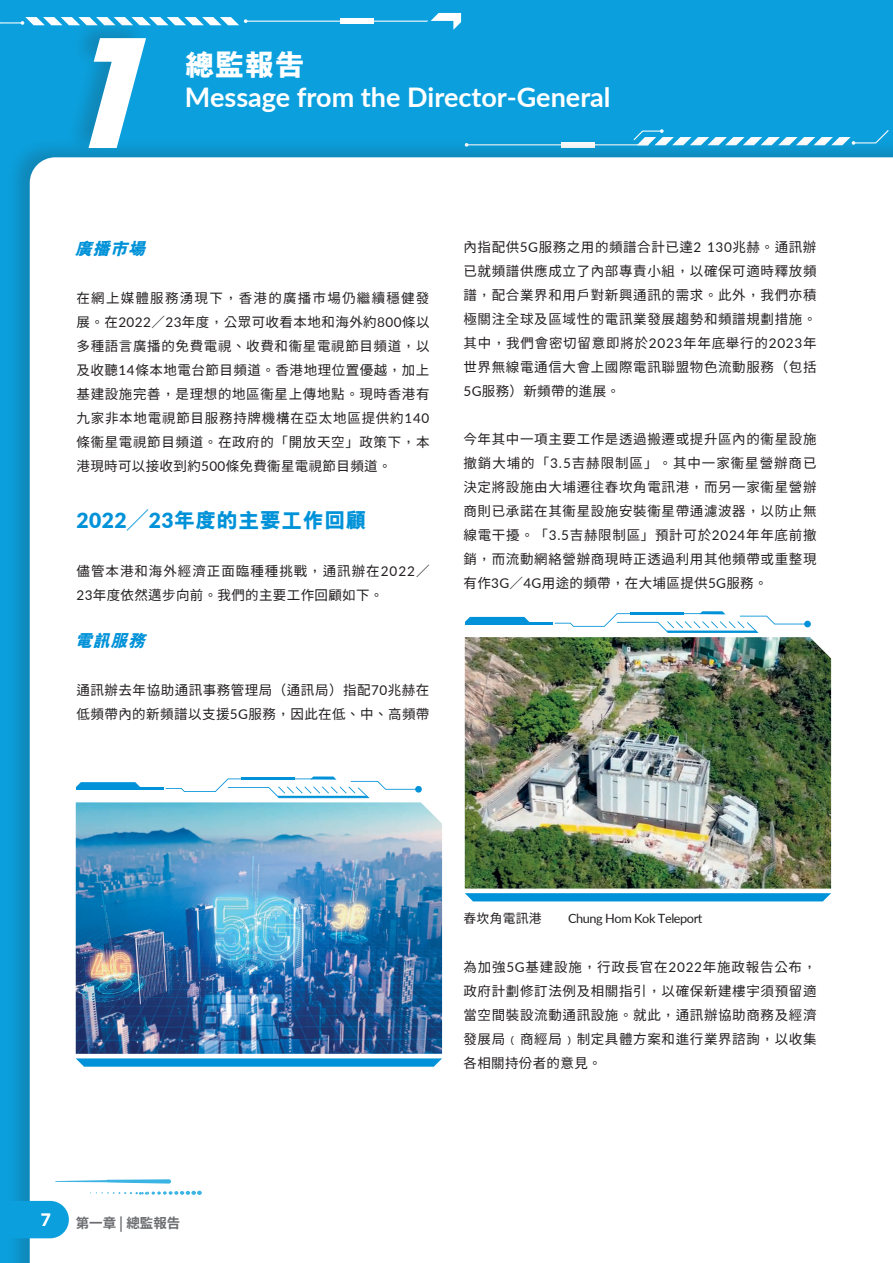
<style>
.page{position:relative;width:893px;height:1263px;background:#0ba0dd}
.page>*{position:absolute;margin:0;border:0;box-sizing:border-box;transform-origin:0 0}
.t1{font:italic 700 148.5px "Avant Garde";color:#fff}
.t2{font:800 30px "M Hei HK";color:#fff}
.t3{font:700 27px "Lato";color:#fff}
.t4{font:800 21px "M Hei HK";letter-spacing:.025em;color:#0092d8}
.t5{font:italic 800 17.25px "M Hei HK";color:#0092d8}
.t6{font:700 17.25px "Lato";color:#fff}
.t7{font:13.5px/24px "Taipei Sans TC Beta";letter-spacing:.05em;color:#231f20;text-align:justify}
.t8{font:13.5px/24px "Taipei Sans TC Beta";letter-spacing:.075em;color:#231f20}
.t9{font:700 13.5px "Taipei Sans TC Beta";color:#6c6d70}
.t10{font:12.75px "Lato";letter-spacing:-.035em;color:#231f20}
.s1{font-family:"Lato"}
.s2{font-family:"Lato";font-weight:900}
.s3{font-family:"Taipei Sans TC Beta"}
</style>
<div class="page">
<svg style="left:0;top:13px;width:461px;height:17px"></svg>
<div style="left:340px;top:19px;width:34px;height:5px;background:#fff"></div>
<svg style="left:636px;top:129px;width:253px;height:8px"></svg>
<div style="left:5px;top:137px;width:888px;height:1126px;background:#231f20;opacity:.2"></div>
<div style="left:30px;top:157px;width:863px;height:1106px;background:#fff"></div>
<svg style="left:5px;top:1201px;width:64px;height:37px"></svg>
<svg style="left:90px;top:1190px;width:112px;height:5px"></svg>
<svg style="left:55px;top:1179px;width:116px;height:4px"></svg>
<div style="left:65px;top:17px;width:83px;height:139px;background:#231f20;opacity:.2"></div>
<hr style="left:76px;top:787px;width:87px;height:2px;background:#0092d8">
<svg style="left:76px;top:782px;width:64px;height:5px"></svg>
<svg style="left:166px;top:776px;width:252px;height:22px;background:#dff1fa"></svg>
<div style="left:415px;top:786px;width:7px;height:7px;background:#0092d8;border-radius:50%"></div>
<svg style="left:76px;top:1058px;width:366px;height:9px"></svg>
<img style="left:76px;top:802px;width:366px;height:252px">
<hr style="left:465px;top:622px;width:87px;height:2px;background:#0092d8">
<svg style="left:465px;top:617px;width:64px;height:5px"></svg>
<svg style="left:555px;top:611px;width:252px;height:22px;background:#def0f9"></svg>
<div style="left:804px;top:621px;width:7px;height:6px;background:#0092d8;border-radius:50%"></div>
<svg style="left:465px;top:893px;width:366px;height:8px"></svg>
<img style="left:465px;top:637px;width:366px;height:251px">
<h1 class="t1" style="left:55px;top:21px;width:138px">1</h1>
<h2 class="t2" style="left:185px;top:45px;width:121px">總監報告</h2>
<h3 class="t3" style="left:185px;top:78px;width:427px">Message from the Director-General</h3>
<p class="t5" style="left:75px;top:237px;width:78px">廣播市場</p>
<p class="t7" style="left:77px;top:287px;width:354px">在網上媒體服務湧現下，香港的廣播市場仍繼續穩健發展。在<span class="s1">2022</span>／<span class="s1">23</span>年度，公眾可收看本地和海外約<span class="s1">800</span>條以多種語言廣播的免費電視、收費和衞星電視節目頻道，以及收聽<span class="s1">14</span>條本地電台節目頻道。香港地理位置優越，加上基建設施完善，是理想的地區衞星上傳地點。現時香港有九家非本地電視節目服務持牌機構在亞太地區提供約<span class="s1">140</span>條衞星電視節目頻道。在政府的「開放天空」政策下，本港現時可以接收到約<span class="s1">500</span>條免費衞星電視節目頻道。</p>
<h3 class="t4" style="left:77px;top:506px;width:292px"><span class="s2">2022</span>╱<span class="s2">23</span>年度的主要工作回顧</h3>
<p class="t8" style="left:77px;top:560px;width:354px">儘管本港和海外經濟正面臨種種挑戰，通訊辦在<span class="s1">2022</span>／<br><span class="s1">23</span>年度依然邁步向前。我們的主要工作回顧如下。</p>
<p class="t5" style="left:75px;top:629px;width:78px">電訊服務</p>
<p class="t7" style="left:77px;top:678px;width:354px">通訊辦去年協助通訊事務管理局（通訊局）指配<span class="s1">70</span>兆赫在低頻帶內的新頻譜以支援<span class="s1">5G</span>服務，因此在低、中、高頻帶</p>
<p class="t7" style="left:463px;top:235px;width:355px">內指配供<span class="s1">5G</span>服務之用的頻譜合計已達<span class="s1">2 130</span>兆赫。通訊辦已就頻譜供應成立了內部專責小組，以確保可適時釋放頻譜，配合業界和用戶對新興通訊的需求。此外，我們亦積極關注全球及區域性的電訊業發展趨勢和頻譜規劃措施。其中，我們會密切留意即將於<span class="s1">2023</span>年年底舉行的<span class="s1">2023</span>年世界無線電通信大會上國際電訊聯盟物色流動服務（包括<span class="s1">5G</span>服務）新頻帶的進展。</p>
<p class="t7" style="left:463px;top:427px;width:354px">今年其中一項主要工作是透過搬遷或提升區內的衞星設施撤銷大埔的「<span class="s1">3.5</span>吉赫限制區」。其中一家衞星營辦商已決定將設施由大埔遷往舂坎角電訊港，而另一家衞星營辦商則已承諾在其衞星設施安裝衞星帶通濾波器，以防止無線電干擾。「<span class="s1">3.5</span>吉赫限制區」預計可於<span class="s1">2024</span>年年底前撤銷，而流動網絡營辦商現時正透過利用其他頻帶或重整現有作<span class="s1">3G</span>／<span class="s1">4G</span>用途的頻帶，在大埔區提供<span class="s1">5G</span>服務。</p>
<p class="t6" style="left:41px;top:1207px;width:12px">7</p>
<p class="t9" style="left:76px;top:1216px;width:106px">第一章 | 總監報告</p>
<p class="t10" style="left:463px;top:909px;width:240px"><span class="s3">舂坎角電訊港　　</span>Chung Hom Kok Teleport</p>
<p class="t7" style="left:463px;top:955px;width:354px">為加強<span class="s1">5G</span>基建設施，行政長官在<span class="s1">2022</span>年施政報告公布，政府計劃修訂法例及相關指引，以確保新建樓宇須預留適當空間裝設流動通訊設施。就此，通訊辦協助商務及經濟發展局﹙商經局﹚制定具體方案和進行業界諮詢，以收集各相關持份者的意見。</p>
</div>
